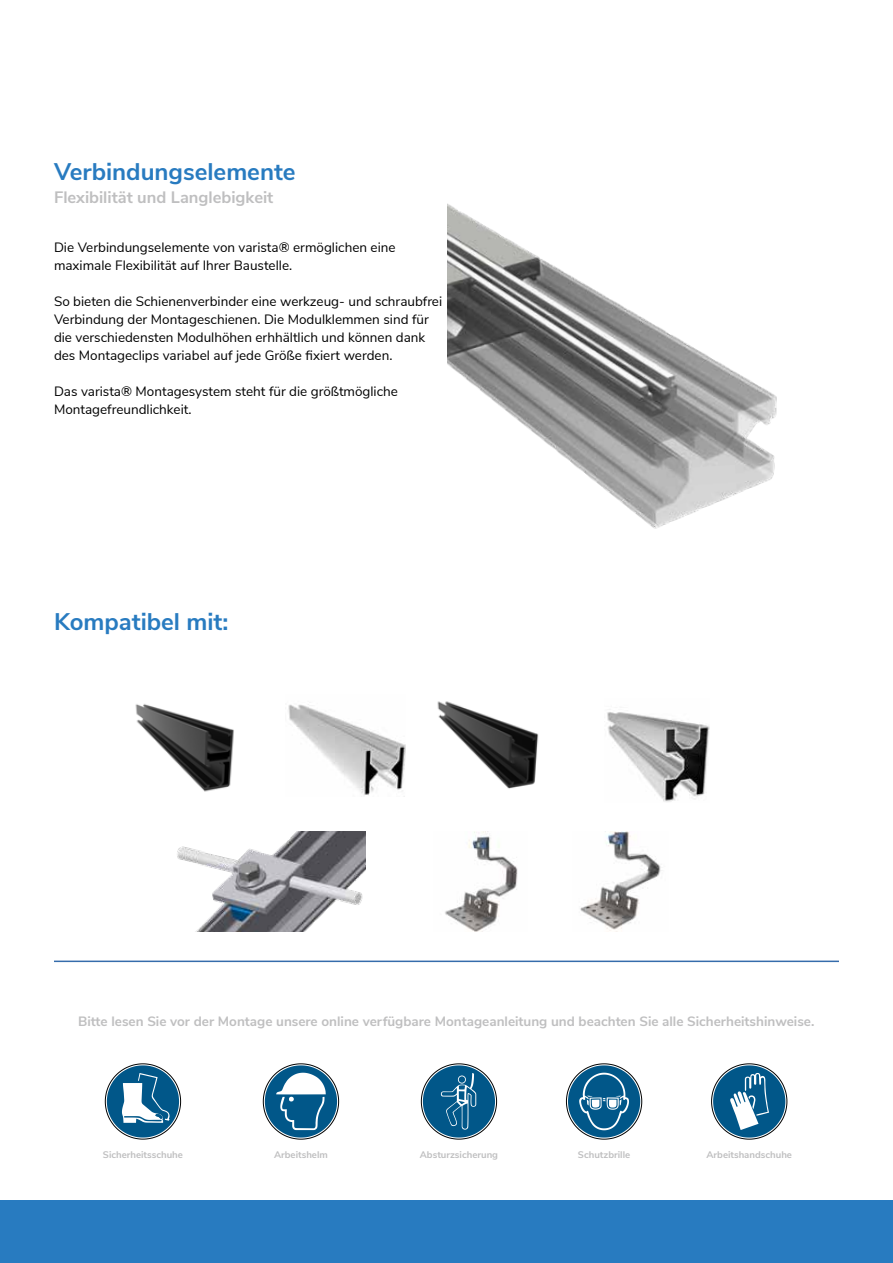
<style>
.page{position:relative;width:893px;height:1263px;background:#fff}
.page>*{position:absolute;margin:0;border:0;box-sizing:border-box;transform-origin:0 0}
.t1{font:700 24px "Nunito Sans";color:#287bc0}
.t2{font:700 16.5px "Nunito Sans";color:#bfbfc0}
.t3{font:13.5px/18px "Nunito Sans";color:#000}
.t4{font:700 13.5px "Nunito Sans";color:#bfbfc0}
.t5{font:700 9.6px "Nunito Sans";color:#bfbfc0}
</style>
<div class="page">
<div style="left:0;top:1200px;width:893px;height:63px;background:#287bc0"></div>
<hr style="left:54px;top:960px;width:785px;height:2px;background:#356cab">
<img style="left:447px;top:203px;width:330px;height:326px">
<svg style="left:105px;top:1064px;width:76px;height:75px"></svg>
<svg style="left:263px;top:1064px;width:76px;height:75px"></svg>
<svg style="left:711px;top:1064px;width:76px;height:75px"></svg>
<svg style="left:566px;top:1064px;width:76px;height:75px"></svg>
<svg style="left:421px;top:1064px;width:76px;height:75px"></svg>
<img style="left:288px;top:704px;width:118px;height:93px">
<img style="left:607px;top:712px;width:103px;height:90px">
<img style="left:135px;top:704px;width:99px;height:88px">
<img style="left:437px;top:701px;width:102px;height:88px">
<img style="left:580px;top:831px;width:82px;height:100px">
<img style="left:445px;top:831px;width:73px;height:100px">
<img style="left:177px;top:831px;width:188px;height:100px">
<h1 class="t1" style="left:54px;top:154px;width:243px">Verbindungselemente</h1>
<p class="t2" style="left:54px;top:185px;width:221px">Flexibilität und Langlebigkeit</p>
<p class="t3" style="left:54px;top:237px;width:343px">Die Verbindungselemente von varista® ermöglichen eine maximale Flexibilität auf Ihrer Baustelle.</p>
<p class="t3" style="left:54px;top:291px;width:390px">So bieten die Schienenverbinder eine werkzeug- und schraubfrei Verbindung der Montageschienen. Die Modulklemmen sind für die verschiedensten Modulhöhen erhhältlich und können dank des Montageclips variabel auf jede Größe fixiert werden.</p>
<p class="t3" style="left:54px;top:381px;width:346px">Das varista® Montagesystem steht für die größtmögliche<br>Montagefreundlichkeit.</p>
<h1 class="t1" style="left:54px;top:604px;width:176px">Kompatibel mit:</h1>
<p class="t4" style="left:78px;top:1011px;width:738px">Bitte lesen Sie vor der Montage unsere online verfügbare Montageanleitung und beachten Sie alle Sicherheitshinweise.</p>
<p class="t5" style="left:103px;top:1147px;width:82px">Sicherheitsschuhe</p>
<p class="t5" style="left:274px;top:1147px;width:55px">Arbeitshelm</p>
<p class="t5" style="left:420px;top:1148px;width:80px">Absturzsicherung</p>
<p class="t5" style="left:578px;top:1147px;width:54px">Schutzbrille</p>
<p class="t5" style="left:706px;top:1147px;width:87px">Arbeitshandschuhe</p>
</div>
